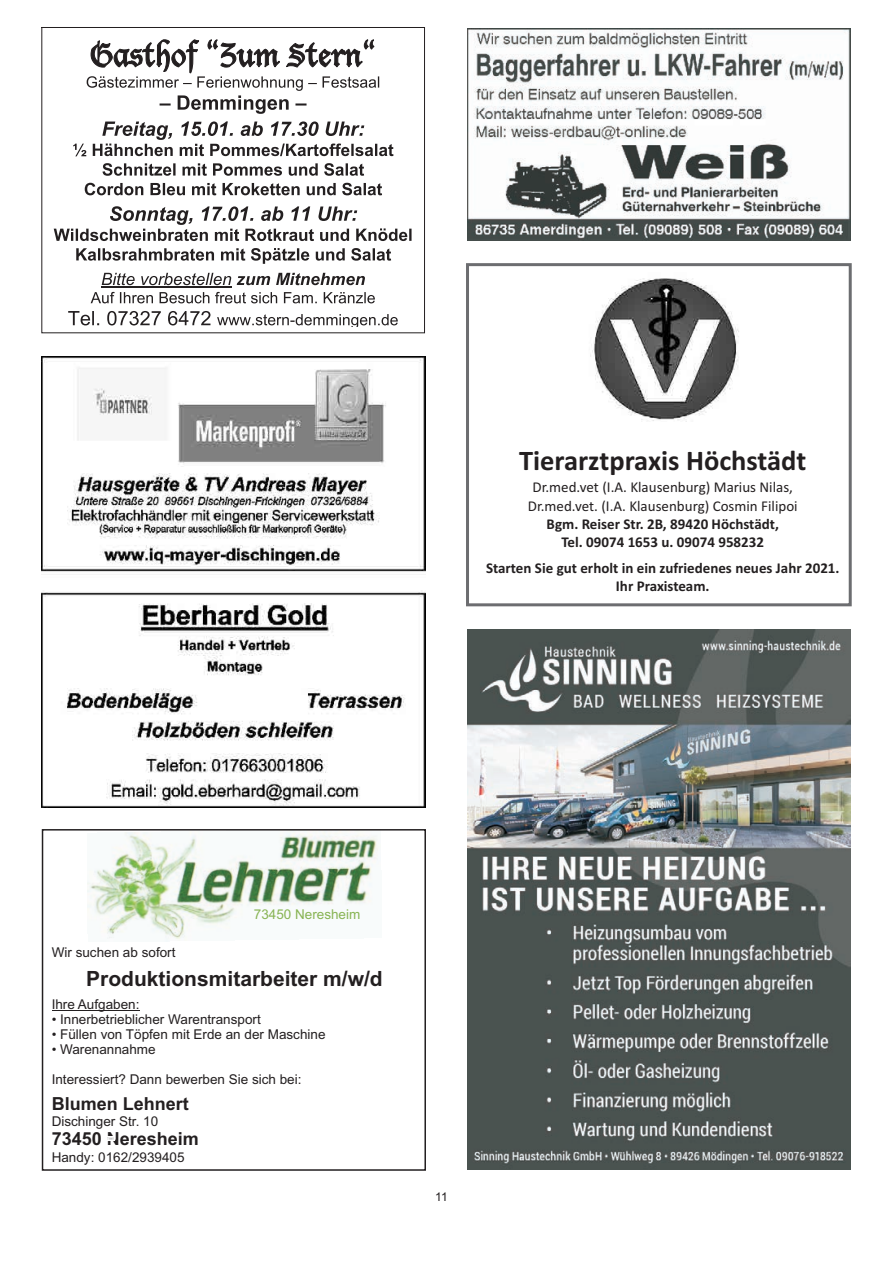
<style>
.page{position:relative;width:893px;height:1263px;background:#fff}
.page>*{position:absolute;margin:0;border:0;box-sizing:border-box;transform-origin:0 0}
.t1{font:700 28.5px "Calibri";color:#231f20}
.t2{font:700 21px "Arial";color:#231f20}
.t3{font:700 18px "Arial";color:#231f20}
.t4{font:700 15px/18.3px "Calibri";color:#231f20;text-align:center}
.t5{font:15px/18.3px "Calibri";color:#231f20;text-align:center}
.t6{font:13.5px "Arial";color:#231f20}
.t7{font:13.5px "Arial";color:#88b454}
.t8{font:12px "Arial";color:#231f20}
</style>
<div class="page">
<img style="left:467px;top:629px;width:383px;height:540px">
<div style="left:466px;top:263px;width:386px;height:343px;border:3px solid #6c6d70"></div>
<img style="left:590px;top:278px;width:149px;height:144px">
<img style="left:467px;top:28px;width:383px;height:213px">
<img style="left:87px;top:832px;width:291px;height:110px">
<div style="left:42px;top:829px;width:384px;height:342px;border:2px solid #231f20"></div>
<hr style="left:52px;top:1010px;width:88px;height:1px;background:#231f20">
<svg style="left:107px;top:1137px;width:7px;height:3px"></svg>
<svg style="left:41px;top:27px;width:384px;height:307px"></svg>
<svg style="left:87px;top:38px;width:292px;height:76px"></svg>
<svg style="left:73px;top:121px;width:320px;height:35px"></svg>
<svg style="left:103px;top:163px;width:261px;height:13px"></svg>
<svg style="left:85px;top:183px;width:297px;height:12px"></svg>
<svg style="left:54px;top:206px;width:358px;height:35px"></svg>
<svg style="left:76px;top:248px;width:315px;height:16px"></svg>
<svg style="left:102px;top:273px;width:129px;height:12px"></svg>
<hr style="left:101px;top:287px;width:131px;height:1px;background:#231f20">
<svg style="left:237px;top:273px;width:128px;height:12px"></svg>
<svg style="left:91px;top:292px;width:284px;height:11px"></svg>
<svg style="left:68px;top:311px;width:142px;height:14px"></svg>
<svg style="left:217px;top:314px;width:181px;height:13px"></svg>
<img style="left:42px;top:356px;width:384px;height:451px">
<h1 class="t1" style="left:519px;top:449px;width:289px">Tierarztpraxis Höchstädt</h1>
<p class="t5" style="left:528px;top:479px;width:271px">Dr.med.vet (I.A. Klausenburg) Marius Nilas,<br>Dr.med.vet. (I.A. Klausenburg) Cosmin Filipoi</p>
<p class="t4" style="left:547px;top:516px;width:234px">Bgm. Reiser Str. 2B, 89420 Höchstädt,<br>Tel. 09074 1653 u. 09074 958232</p>
<p class="t4" style="left:486px;top:560px;width:355px">Starten Sie gut erholt in ein zufriedenes neues Jahr 2021.<br>Ihr Praxisteam.</p>
<p class="t7" style="left:254px;top:909px;width:108px">73450 Neresheim</p>
<p class="t6" style="left:52px;top:947px;width:125px">Wir suchen ab sofort</p>
<h2 class="t2" style="left:86px;top:970px;width:298px">Produktionsmitarbeiter m/w/d</h2>
<p class="t6" style="left:52px;top:999px;width:89px">Ihre Aufgaben:</p>
<p class="t6" style="left:52px;top:1014px;width:211px">• Innerbetrieblicher Warentransport</p>
<p class="t6" style="left:52px;top:1029px;width:275px">• Füllen von Töpfen mit Erde an der Maschine</p>
<p class="t6" style="left:52px;top:1044px;width:106px">• Warenannahme</p>
<p class="t6" style="left:52px;top:1074px;width:251px">Interessiert? Dann bewerben Sie sich bei:</p>
<h3 class="t3" style="left:52px;top:1097px;width:139px">Blumen Lehnert</h3>
<p class="t6" style="left:52px;top:1116px;width:108px">Dischinger Str. 10</p>
<h3 class="t3" style="left:52px;top:1132px;width:149px">73450 Neresheim</h3>
<p class="t6" style="left:52px;top:1152px;width:134px">Handy: 0162/2939405</p>
<p class="t8" style="left:435px;top:1192px;width:14px">11</p>
</div>
